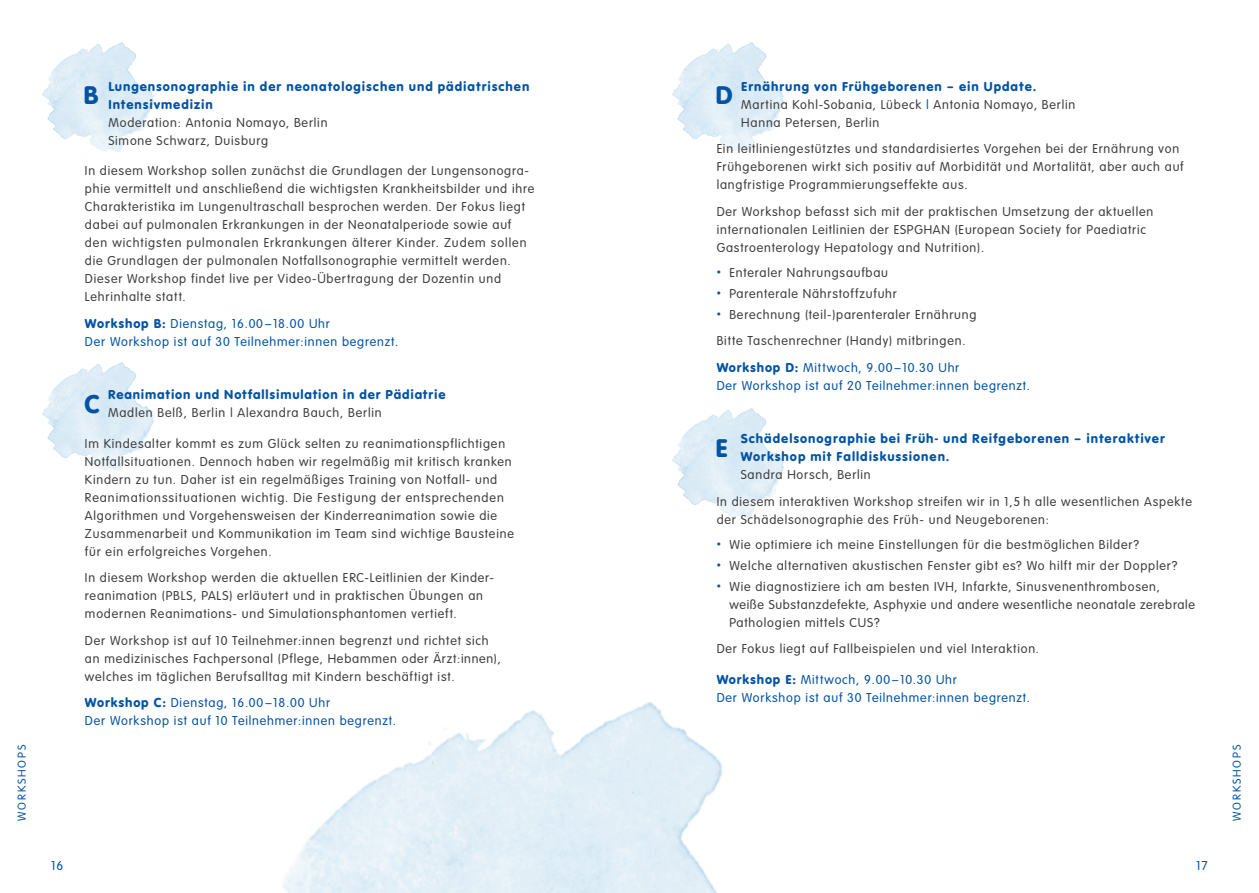
<style>
.page{position:relative;width:1259px;height:893px;background:#fff}
.page>*{position:absolute;margin:0;border:0;box-sizing:border-box;transform-origin:0 0}
.Copy{font:26.7px "VAG Rundschrift D";color:#0353a5}
.Copy-2{font:300 13.5px/18px "VAG Rundschrift D";letter-spacing:.06em;color:#3e3e3f}
.Copy-3{font:300 13.5px/18px "VAG Rundschrift D";letter-spacing:.06em;color:#0353a5}
.Copy-4{font:13.5px/18px "VAG Rundschrift D";letter-spacing:.065em;color:#0353a5}
.HL{font:300 12px "VAG Rundschrift D";letter-spacing:.15em;color:#0353a5}
.s1{font-weight:300;color:#3e3e3f}
.s2{font-weight:400}
.s3{font-weight:400;color:#0353a5}
.s4{color:#0353a5}
.s5{font-size:9px;color:#0353a5}
</style>
<div class="page">
<img style="left:282px;top:702px;width:440px;height:191px">
<img style="left:43px;top:362px;width:112px;height:109px">
<img style="left:43px;top:43px;width:112px;height:108px">
<img style="left:672px;top:408px;width:112px;height:109px">
<img style="left:672px;top:43px;width:112px;height:108px">
<p class="HL" style="left:15px;top:821px;width:77px;rotate:-90deg">WORKSHOPS</p>
<p class="Copy" style="left:84px;top:79px;width:17px">B</p>
<p class="Copy-4" style="left:108px;top:77px;width:422px">Lungensonographie in der neonatologischen und pädiatrischen Intensivmedizin<br><span class="s1">Moderation: Antonia Nomayo, Berlin<br>Simone Schwarz, Duisburg</span></p>
<p class="Copy-2" style="left:85px;top:162px;width:451px">In diesem Workshop sollen zunächst die Grundlagen der Lungensonogra&shy;phie vermittelt und anschließend die wichtigsten Krankheitsbilder und ihre Charakteristika im Lungenultraschall besprochen werden. Der Fokus liegt dabei auf pulmonalen Erkrankungen in der Neonatalperiode sowie auf den wichtigsten pulmonalen Erkrankungen älterer Kinder. Zudem sollen die Grundlagen der pulmonalen Notfallsonographie vermittelt werden.<br>Dieser Workshop findet live per Video-Übertragung der Dozentin und Lehrinhalte statt.</p>
<p class="Copy-3" style="left:85px;top:315px;width:315px"><span class="s2">Workshop B:</span> Dienstag, 16.00–18.00 Uhr<br>Der Workshop ist auf 30 Teilnehmer:innen begrenzt.</p>
<p class="Copy" style="left:85px;top:388px;width:17px">C</p>
<p class="Copy-4" style="left:108px;top:385px;width:339px">Reanimation und Notfallsimulation in der Pädiatrie<br><span class="s1">Madlen Belß, Berlin | Alexandra Bauch, Berlin</span></p>
<p class="Copy-2" style="left:85px;top:435px;width:430px">Im Kindesalter kommt es zum Glück selten zu reanimationspflichtigen Notfallsituationen. Dennoch haben wir regelmäßig mit kritisch kranken Kindern zu tun. Daher ist ein regelmäßiges Training von Notfall- und Reanimationssituationen wichtig. Die Festigung der entsprechenden Algorithmen und Vorgehensweisen der Kinderreanimation sowie die Zusammenarbeit und Kommunikation im Team sind wichtige Bausteine für ein erfolgreiches Vorgehen.</p>
<p class="Copy-2" style="left:85px;top:569px;width:409px">In diesem Workshop werden die aktuellen ERC-Leitlinien der Kinder&shy;reanimation (PBLS, PALS) erläutert und in praktischen Übungen an modernen Reanimations- und Simulationsphantomen vertieft.</p>
<p class="Copy-2" style="left:85px;top:632px;width:417px">Der Workshop ist auf 10 Teilnehmer:innen begrenzt und richtet sich an medizinisches Fachpersonal (Pflege, Hebammen oder Ärzt:innen), welches im täglichen Berufsalltag mit Kindern beschäftigt ist.</p>
<p class="Copy-3" style="left:85px;top:694px;width:312px"><span class="s2">Workshop C:</span> Dienstag, 16.00–18.00 Uhr<br>Der Workshop ist auf 10 Teilnehmer:innen begrenzt.</p>
<p class="Copy" style="left:715px;top:79px;width:19px">D</p>
<p class="Copy-2" style="left:741px;top:78px;width:336px"><span class="s3">Ernährung von Frühgeborenen – ein Update.<br></span>Martina Kohl-Sobania, Lübeck <span class="s4">|</span> Antonia Nomayo, Berlin<br>Hanna Petersen, Berlin</p>
<p class="Copy-2" style="left:716px;top:140px;width:468px">Ein leitliniengestütztes und standardisiertes Vorgehen bei der Ernährung von<br>Frühgeborenen wirkt sich positiv auf Morbidität und Mortalität, aber auch auf langfristige Programmierungseffekte aus.</p>
<p class="Copy-2" style="left:716px;top:203px;width:438px">Der Workshop befasst sich mit der praktischen Umsetzung der aktuellen internationalen Leitlinien der ESPGHAN (European Society for Paediatric<br>Gastroenterology Hepatology and Nutrition).</p>
<p class="Copy-2" style="left:716px;top:264px;width:173px"><span class="s5">•</span> Enteraler Nahrungsaufbau</p>
<p class="Copy-2" style="left:716px;top:285px;width:182px"><span class="s5">•</span> Parenterale Nährstoffzufuhr</p>
<p class="Copy-2" style="left:716px;top:306px;width:261px"><span class="s5">•</span> Berechnung (teil-)parenteraler Ernährung</p>
<p class="Copy-2" style="left:716px;top:332px;width:250px">Bitte Taschenrechner (Handy) mitbringen.</p>
<p class="Copy-3" style="left:716px;top:359px;width:315px"><span class="s2">Workshop D:</span> Mittwoch, 9.00–10.30 Uhr<br>Der Workshop ist auf 20 Teilnehmer:innen begrenzt.</p>
<p class="Copy" style="left:715px;top:432px;width:14px">E</p>
<p class="Copy-4" style="left:740px;top:429px;width:426px">Schädelsonographie bei Früh- und Reifgeborenen – interaktiver<br>Workshop mit Falldiskussionen.<br><span class="s1">Sandra Horsch, Berlin</span></p>
<p class="Copy-2" style="left:716px;top:492px;width:477px">In diesem interaktiven Workshop streifen wir in 1,5 h alle wesentlichen Aspekte der Schädelsonographie des Früh- und Neugeborenen:</p>
<p class="Copy-2" style="left:716px;top:536px;width:424px"><span class="s5">•</span> Wie optimiere ich meine Einstellungen für die bestmöglichen Bilder?</p>
<p class="Copy-2" style="left:716px;top:557px;width:462px"><span class="s5">•</span> Welche alternativen akustischen Fenster gibt es? Wo hilft mir der Doppler?</p>
<p class="Copy-2" style="left:729px;top:578px;width:467px;text-indent:-13px"><span class="s5">•</span> Wie diagnostiziere ich am besten IVH, Infarkte, Sinusvenenthrombosen, weiße Substanzdefekte, Asphyxie und andere wesentliche neonatale zerebrale<br>Pathologien mittels CUS?</p>
<p class="Copy-2" style="left:716px;top:640px;width:324px">Der Fokus liegt auf Fallbeispielen und viel Interaktion.</p>
<p class="Copy-3" style="left:716px;top:671px;width:315px"><span class="s2">Workshop E:</span> Mittwoch, 9.00–10.30 Uhr<br>Der Workshop ist auf 30 Teilnehmer:innen begrenzt.</p>
<p class="Copy-3" style="left:51px;top:857px;width:14px">16</p>
<p class="Copy-3" style="left:1196px;top:857px;width:13px">17</p>
<p class="HL" style="left:1230px;top:821px;width:77px;rotate:-90deg">WORKSHOPS</p>
</div>
